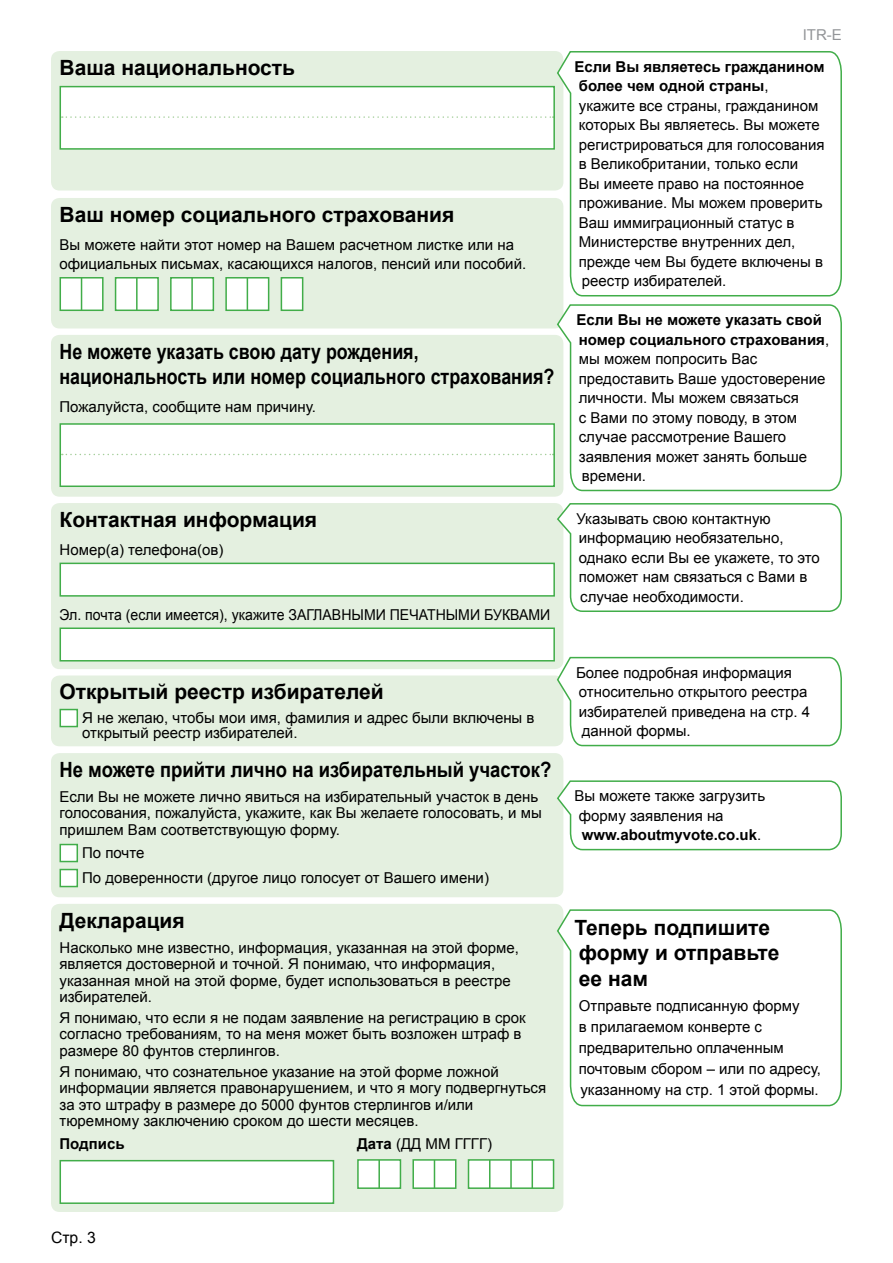
<style>
.page{position:relative;width:893px;height:1263px;background:#fff}
.page>*{position:absolute;margin:0;border:0;box-sizing:border-box;transform-origin:0 0}
.t1{font:700 21px/25.5px "Arial";color:#000}
.t2{font:700 21px/25.5px "Arial";color:#000;scale:.85 1}
.t3{font:700 21px "Arial";color:#000;scale:.88 1}
.t4{font:15.75px "Arial";color:#000}
.t5{font:15px/19.5px "Arial";color:#000}
.t6{font:15px "Arial";color:#000;scale:.94 1}
.t7{font:700 15px "Arial";color:#000}
.t8{font:15px "Arial";color:#939598}
.s1{font-weight:700}
</style>
<div class="page">
<div style="left:51px;top:503px;width:512px;height:166px;background:#e4f0e0;border-radius:9px"></div>
<div style="left:60px;top:563px;width:495px;height:34px;background:#fff;border:2px solid #41ad49"></div>
<div style="left:60px;top:627px;width:495px;height:34px;background:#fff;border:2px solid #41ad49"></div>
<svg style="left:557px;top:503px;width:285px;height:110px"></svg>
<div style="left:51px;top:51px;width:512px;height:140px;background:#e4f0e0;border-radius:9px"></div>
<div style="left:60px;top:87px;width:494px;height:62px;background:#fff"></div>
<svg style="left:63px;top:116px;width:488px;height:2px"></svg>
<div style="left:60px;top:86px;width:495px;height:64px;border:2px solid #41ad49"></div>
<svg style="left:556px;top:51px;width:286px;height:246px"></svg>
<div style="left:51px;top:904px;width:512px;height:308px;background:#e4f0e0;border-radius:9px"></div>
<div style="left:60px;top:1160px;width:274px;height:44px;background:#fff;border:2px solid #41ad49"></div>
<div style="left:468px;top:1159px;width:86px;height:30px;background:#fff;border:2px solid #41ad49"></div>
<svg style="left:489px;top:1160px;width:1px;height:28px"></svg>
<hr style="left:510px;top:1160px;width:2px;height:28px;background:#41ad49">
<hr style="left:531px;top:1160px;width:2px;height:28px;background:#41ad49">
<div style="left:412px;top:1159px;width:44px;height:30px;background:#fff;border:2px solid #41ad49"></div>
<svg style="left:434px;top:1160px;width:1px;height:28px"></svg>
<div style="left:358px;top:1160px;width:42px;height:28px;background:#fff"></div>
<div style="left:357px;top:1159px;width:44px;height:30px;border:2px solid #41ad49"></div>
<hr style="left:378px;top:1160px;width:2px;height:28px;background:#41ad49">
<svg style="left:557px;top:908px;width:285px;height:199px"></svg>
<div style="left:51px;top:675px;width:512px;height:71px;background:#e4f0e0;border-radius:9px"></div>
<div style="left:60px;top:709px;width:18px;height:18px;background:#fff;border:2px solid #41ad49"></div>
<svg style="left:556px;top:655px;width:286px;height:92px"></svg>
<div style="left:51px;top:753px;width:512px;height:144px;background:#e4f0e0;border-radius:9px"></div>
<div style="left:60px;top:844px;width:18px;height:18px;background:#fff;border:2px solid #41ad49"></div>
<div style="left:60px;top:869px;width:18px;height:18px;background:#fff;border:2px solid #41ad49"></div>
<svg style="left:557px;top:779px;width:285px;height:72px"></svg>
<div style="left:51px;top:198px;width:512px;height:130px;background:#e4f0e0;border-radius:9px"></div>
<div style="left:60px;top:277px;width:44px;height:34px;background:#fff;border:2px solid #41ad49"></div>
<hr style="left:81px;top:278px;width:1px;height:32px;background:#41ad49">
<div style="left:115px;top:277px;width:44px;height:34px;background:#fff;border:2px solid #41ad49"></div>
<hr style="left:136px;top:278px;width:2px;height:32px;background:#41ad49">
<div style="left:170px;top:277px;width:44px;height:34px;background:#fff;border:2px solid #41ad49"></div>
<hr style="left:191px;top:278px;width:2px;height:32px;background:#41ad49">
<div style="left:225px;top:277px;width:44px;height:34px;background:#fff;border:2px solid #41ad49"></div>
<hr style="left:247px;top:278px;width:1px;height:32px;background:#41ad49">
<div style="left:281px;top:277px;width:22px;height:34px;background:#fff;border:2px solid #41ad49"></div>
<div style="left:51px;top:335px;width:512px;height:162px;background:#e4f0e0;border-radius:9px"></div>
<div style="left:60px;top:424px;width:494px;height:62px;background:#fff"></div>
<svg style="left:63px;top:454px;width:488px;height:1px"></svg>
<div style="left:60px;top:423px;width:495px;height:64px;border:2px solid #41ad49"></div>
<svg style="left:557px;top:303px;width:285px;height:189px"></svg>
<p class="t8" style="left:803px;top:25px;width:41px">ITR-E</p>
<h1 class="t1" style="left:60px;top:55px;width:237px">Ваша национальность</h1>
<p class="t5" style="left:579px;top:57px;width:247px;text-indent:-4px"><span class="s1">Если Вы являетесь гражданином более чем одной страны</span>, укажите все страны, гражданином которых Вы являетесь. Вы можете регистрироваться для голосования в Великобритании, только если<br>Вы имеете право на постоянное проживание. Мы можем проверить<br>Ваш иммиграционный статус в<br>Министерстве внутренних дел, прежде чем Вы будете включены в реестр избирателей.</p>
<h1 class="t1" style="left:60px;top:202px;width:396px">Ваш номер социального страхования</h1>
<p class="t5" style="left:60px;top:235px;width:468px">Вы можете найти этот номер на Вашем расчетном листке или на официальных письмах, касающихся налогов, пенсий или пособий.</p>
<h1 class="t2" style="left:60px;top:339px;width:584px">Не можете указать свою дату рождения, национальность или номер социального страхования?</h1>
<p class="t5" style="left:60px;top:397px;width:258px">Пожалуйста, сообщите нам причину.</p>
<h1 class="t1" style="left:60px;top:507px;width:259px">Контактная информация</h1>
<p class="t5" style="left:60px;top:540px;width:165px">Номер(а) телефона(ов)</p>
<p class="t6" style="left:60px;top:605px;width:524px">Эл. почта (если имеется), укажите ЗАГЛАВНЫМИ ПЕЧАТНЫМИ БУКВАМИ</p>
<h1 class="t1" style="left:60px;top:680px;width:326px">Открытый реестр избирателей</h1>
<p class="t5" style="left:82px;top:710px;width:454px;line-height:15px">Я не желаю, чтобы мои имя, фамилия и адрес были включены в открытый реестр избирателей.</p>
<h1 class="t3" style="left:60px;top:755px;width:560px">Не можете прийти лично на избирательный участок?</h1>
<p class="t5" style="left:60px;top:788px;width:484px;line-height:16.5px">Если Вы не можете лично явиться на избирательный участок в день голосования, пожалуйста, укажите, как Вы желаете голосовать, и мы пришлем Вам соответствующую форму.</p>
<p class="t5" style="left:82px;top:840px;width:408px;line-height:25px">По почте<br>По доверенности (другое лицо голосует от Вашего имени)</p>
<h1 class="t1" style="left:60px;top:908px;width:127px">Декларация</h1>
<p class="t5" style="left:60px;top:939px;width:461px;line-height:16.5px">Насколько мне известно, информация, указанная на этой форме, является достоверной и точной. Я понимаю, что информация, указанная мной на этой форме, будет использоваться в реестре избирателей.</p>
<p class="t5" style="left:60px;top:1009px;width:468px;line-height:16.5px">Я понимаю, что если я не подам заявление на регистрацию в срок согласно требованиям, то на меня может быть возложен штраф в размере 80 фунтов стерлингов.</p>
<p class="t5" style="left:60px;top:1063px;width:488px;line-height:16.5px">Я понимаю, что сознательное указание на этой форме ложной информации является правонарушением, и что я могу подвергнуться за это штрафу в размере до 5000 фунтов стерлингов и/или тюремному заключению сроком до шести месяцев.</p>
<p class="t7" style="left:60px;top:1134px;width:67px">Подпись</p>
<p class="t5" style="left:357px;top:1134px;width:137px"><span class="s1">Дата</span> (ДД ММ ГГГГ)</p>
<p class="t5" style="left:576px;top:310px;width:254px"><span class="s1">Если Вы не можете указать свой номер социального страхования</span>, мы можем попросить Вас предоставить Ваше удостоверение личности. Мы можем связаться<br>с Вами по этому поводу, в этом случае рассмотрение Вашего заявления может занять больше времени.</p>
<p class="t5" style="left:576px;top:509px;width:245px">Указывать свою контактную информацию необязательно, однако если Вы ее укажете, то это поможет нам связаться с Вами в случае необходимости.</p>
<p class="t5" style="left:576px;top:663px;width:236px">Более подробная информация относительно открытого реестра избирателей приведена на стр. 4 данной формы.</p>
<p class="t5" style="left:579px;top:786px;width:188px;text-indent:-4px">Вы можете также загрузить форму заявления на <span class="s1">www.aboutmyvote.co.uk</span>.</p>
<h1 class="t1" style="left:574px;top:915px;width:207px">Теперь подпишите форму и отправьте ее нам</h1>
<p class="t5" style="left:579px;top:995px;width:244px;line-height:21px">Отправьте подписанную форму<br>в прилагаемом конверте с предварительно оплаченным почтовым сбором – или по адресу, указанному на стр. 1 этой формы.</p>
<p class="t4" style="left:51px;top:1227px;width:46px">Стр. 3</p>
</div>
